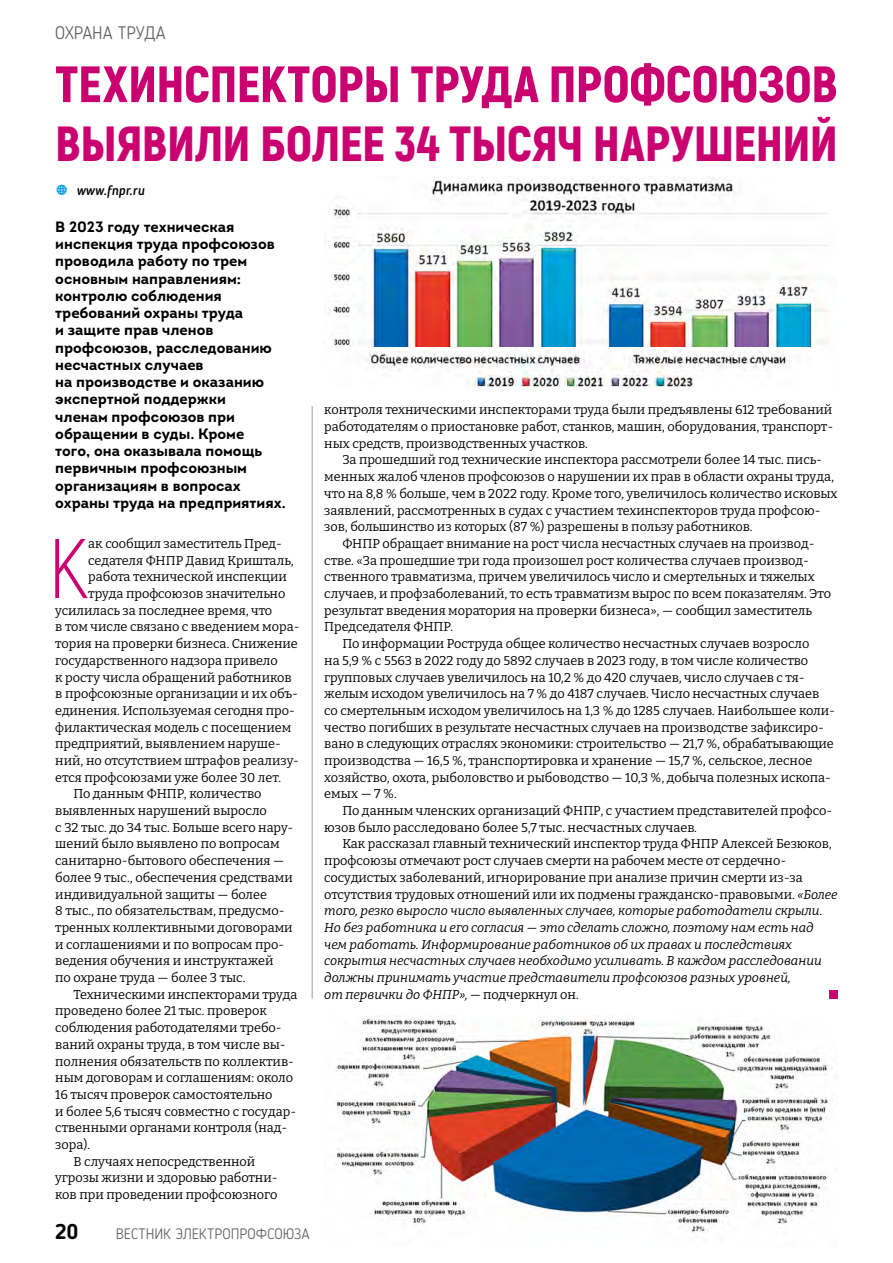
<style>
.page{position:relative;width:893px;height:1263px;background:#fff}
.page>*{position:absolute;margin:0;border:0;box-sizing:border-box;transform-origin:0 0}
.Основа{font:300 84.3px "Akrobat";color:#cb0070}
.Заголовок{font:900 51px "Akrobat";letter-spacing:-.005em;color:#cb0070}
.Заголовок-2{font:900 49.35px "Akrobat";letter-spacing:-.01em;color:#cb0070}
.t1{font:700 21px "Blogger Sans";color:#000}
.Kolontitul{font:300 18px "Blogger Sans";letter-spacing:-.005em;color:#636362}
.Эпиграф{font:700 15px/17.2px "Intro";color:#000}
.t2{font:300 15px "Blogger Sans";color:#636362}
.Подпись{font:italic 500 13.5px "Blogger Sans";color:#000}
.Основа-2{font:12.75px/16.6px "Bitter";color:#000}
.Основа-3{font:italic 12.75px/16.6px "Bitter";color:#000}
.s1{color:#009fe3}
.s2{font-style:normal}
</style>
<div class="page">
<img style="left:324px;top:177px;width:504px;height:209px">
<img style="left:334px;top:1015px;width:499px;height:219px">
<div style="left:829px;top:990px;width:9px;height:9px;background:#cb0070"></div>
<hr style="left:312px;top:406px;width:1px;height:593px;background:#9c9d9d">
<p class="Kolontitul" style="left:55px;top:22px;width:112px">ОХРАНА ТРУДА</p>
<p class="Заголовок" style="left:55px;top:51px;width:784px">ТЕХИНСПЕКТОРЫ ТРУДА ПРОФСОЮЗОВ</p>
<p class="Заголовок-2" style="left:55px;top:112px;width:784px">ВЫЯВИЛИ БОЛЕЕ 34 ТЫСЯЧ НАРУШЕНИЙ</p>
<p class="Подпись" style="left:55px;top:182px;width:91px"><span class="s1">◆</span> www.fnpr.ru</p>
<p class="Эпиграф" style="left:55px;top:218px;width:232px">В 2023 году техническая инспекция труда профсоюзов проводила работу по трем основным направлениям: контролю соблюдения требований охраны труда<br>и защите прав членов профсоюзов, расследованию несчастных случаев<br>на производстве и оказанию экспертной поддержки<br>членам профсоюзов при обращении в суды. Кроме<br>того, она оказывала помощь первичным профсоюзным организациям в вопросах охраны труда на предприятиях.</p>
<p class="Основа" style="left:48px;top:519px;width:41px">К</p>
<p class="Основа-2" style="left:88px;top:535px;width:195px">ак сообщил заместитель Пред-</p>
<p class="Основа-2" style="left:88px;top:551px;width:207px">седателя ФНПР Давид Кришталь,</p>
<p class="Основа-2" style="left:88px;top:568px;width:200px">работа технической инспекции</p>
<p class="Основа-2" style="left:88px;top:585px;width:199px">труда профсоюзов значительно</p>
<p class="Основа-2" style="left:55px;top:602px;width:219px">усилилась за последнее время, что</p>
<p class="Основа-2" style="left:55px;top:618px;width:246px">в том числе связано с введением мора-</p>
<p class="Основа-2" style="left:55px;top:635px;width:244px">тория на проверки бизнеса. Снижение</p>
<p class="Основа-2" style="left:55px;top:652px;width:224px">государственного надзора привело</p>
<p class="Основа-2" style="left:55px;top:668px;width:238px">к росту числа обращений работников</p>
<p class="Основа-2" style="left:55px;top:685px;width:244px">в профсоюзные организации и их объ-</p>
<p class="Основа-2" style="left:55px;top:702px;width:241px">единения. Используемая сегодня про-</p>
<p class="Основа-2" style="left:55px;top:718px;width:238px">филактическая модель с посещением</p>
<p class="Основа-2" style="left:55px;top:735px;width:227px">предприятий, выявлением наруше-</p>
<p class="Основа-2" style="left:55px;top:752px;width:245px">ний, но отсутствием штрафов реализу-</p>
<p class="Основа-2" style="left:55px;top:769px;width:227px">ется профсоюзами уже более 30 лет.</p>
<p class="Основа-2" style="left:55px;top:785px;width:240px;text-indent:18px">По данным ФНПР, количество выявленных нарушений выросло<br>с 32 тыс. до 34 тыс. Больше всего нару&shy;шений было выявлено по вопросам санитарно-бытового обеспечения — более 9 тыс., обеспечения средствами индивидуальной защиты — более<br>8 тыс., по обязательствам, предусмо&shy;тренных коллективными договорами и соглашениями и по вопросам про&shy;ведения обучения и инструктажей<br>по охране труда — более 3 тыс.</p>
<p class="Основа-2" style="left:55px;top:986px;width:244px;text-indent:18px">Техническими инспекторами труда проведено более 21 тыс. проверок соблюдения работодателями требо&shy;ваний охраны труда, в том числе вы&shy;полнения обязательств по коллектив&shy;ным договорам и соглашениям: около<br>16 тысяч проверок самостоятельно<br>и более 5,6 тысяч совместно с государ&shy;ственными органами контроля (над&shy;зора).</p>
<p class="Основа-2" style="left:55px;top:1152px;width:224px;text-align:center">В случаях непосредственной угрозы жизни и здоровью работни&shy;ков при проведении профсоюзного</p>
<h3 class="t1" style="left:55px;top:1219px;width:24px">20</h3>
<p class="t2" style="left:116px;top:1225px;width:195px">ВЕСТНИК ЭЛЕКТРОПРОФСОЮЗА</p>
<p class="Основа-2" style="left:324px;top:401px;width:511px;text-align:justify">контроля техническими инспекторами труда были предъявлены 612 требований работодателям о приостановке работ, станков, машин, оборудования, транспорт&shy;ных средств, производственных участков.</p>
<p class="Основа-2" style="left:324px;top:451px;width:515px;text-indent:18px">За прошедший год технические инспектора рассмотрели более 14 тыс. пись&shy;менных жалоб членов профсоюзов о нарушении их прав в области охраны труда, что на 8,8 % больше, чем в 2022 году. Кроме того, увеличилось количество исковых заявлений, рассмотренных в судах с участием техинспекторов труда профсою&shy;зов, большинство из которых (87 %) разрешены в пользу работников.</p>
<p class="Основа-2" style="left:324px;top:535px;width:508px;text-indent:18px">ФНПР обращает внимание на рост числа несчастных случаев на производ&shy;стве. «За прошедшие три года произошел рост количества случаев производ&shy;ственного травматизма, причем увеличилось число и смертельных и тяжелых случаев, и профзаболеваний, то есть травматизм вырос по всем показателям. Это результат введения моратория на проверки бизнеса», — сообщил заместитель Председателя ФНПР.</p>
<p class="Основа-2" style="left:324px;top:635px;width:512px;text-indent:18px">По информации Роструда общее количество несчастных случаев возросло<br>на 5,9 % с 5563 в 2022 году до 5892 случаев в 2023 году, в том числе количество групповых случаев увеличилось на 10,2 % до 420 случаев, число случаев с тя&shy;желым исходом увеличилось на 7 % до 4187 случаев. Число несчастных случаев со смертельным исходом увеличилось на 1,3 % до 1285 случаев. Наибольшее коли&shy;чество погибших в результате несчастных случаев на производстве зафиксиро&shy;вано в следующих отраслях экономики: строительство — 21,7 %, обрабатывающие производства — 16,5 %, транспортировка и хранение — 15,7 %, сельское, лесное хозяйство, охота, рыболовство и рыбоводство — 10,3 %, добыча полезных ископа&shy;емых — 7 %.</p>
<p class="Основа-2" style="left:324px;top:802px;width:510px;text-indent:18px">По данным членских организаций ФНПР, с участием представителей профсо&shy;юзов было расследовано более 5,7 тыс. несчастных случаев.</p>
<p class="Основа-3" style="left:324px;top:835px;width:515px;text-indent:18px"><span class="s2">Как рассказал главный технический инспектор труда ФНПР Алексей Безюков, профсоюзы отмечают рост случаев смерти на рабочем месте от сердечно&shy;сосудистых заболеваний, игнорирование при анализе причин смерти из- за отсутствия трудовых отношений или их подмены гражданско-правовыми.</span> «Более того, резко выросло число выявленных случаев, которые работодатели скрыли.<br>Но без работника и его согласия — это сделать сложно, поэтому нам есть над чем работать. Информирование работников об их правах и последствиях сокрытия несчастных случаев необходимо усиливать. В каждом расследовании должны принимать участие представители профсоюзов разных уровней,<br>от первички до ФНПР», — <span class="s2">подчеркнул он.</span></p>
</div>
